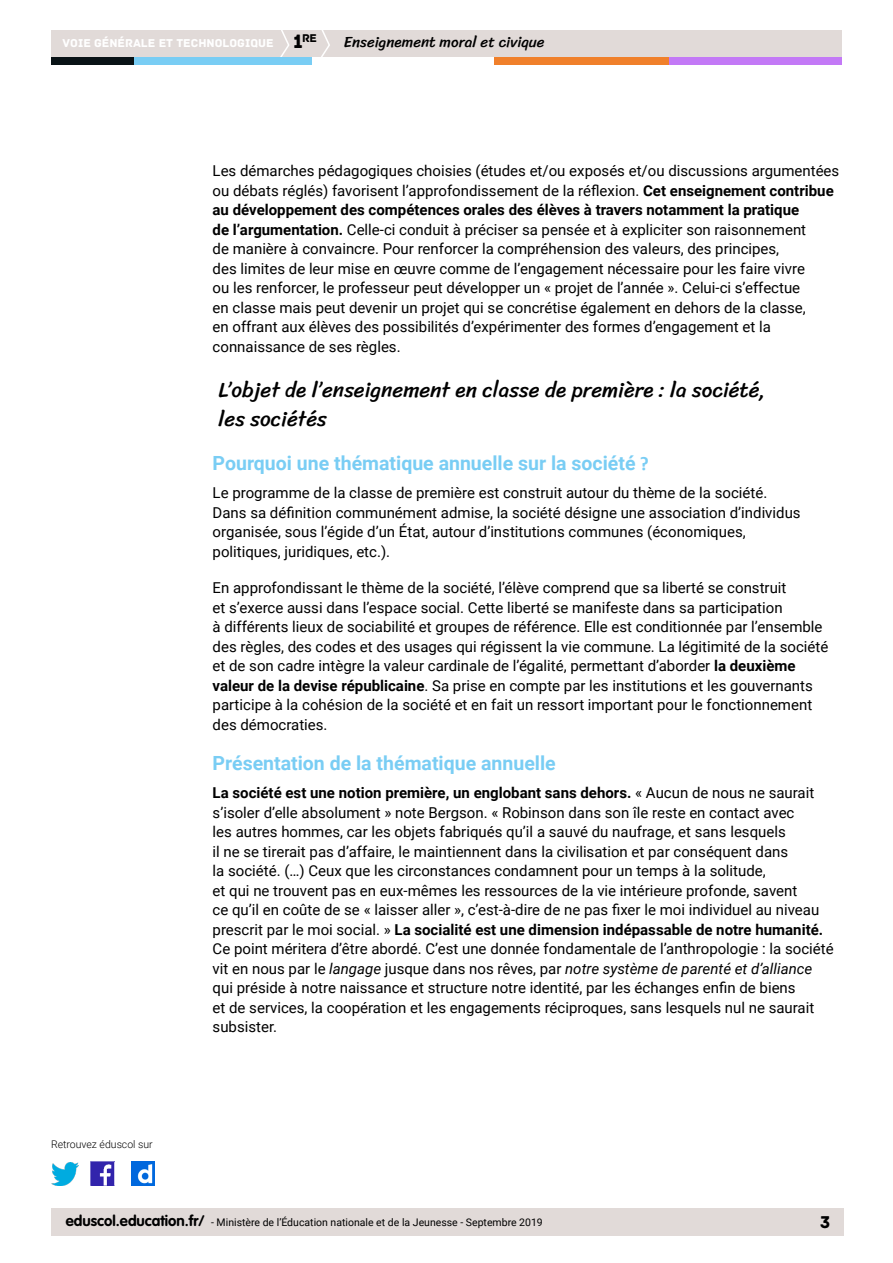
<style>
.page{position:relative;width:893px;height:1263px;background:#fff}
.page>*{position:absolute;margin:0;border:0;box-sizing:border-box;transform-origin:0 0}
.t1{font:21px/28.5px "Sriracha";color:#000}
.t2{font:700 19.5px "Roboto";color:#79cdf4}
.t3{font:18px "Archive";color:#000}
.t4{font:15px/19.5px "Roboto";color:#000}
.t5{font:15px "Sriracha";color:#000}
.t6{font:12px "Archive";color:#fff}
.t7{font:11.85px "Archive";color:#000}
.t8{font:10.5px "Roboto";color:#000}
.t9{font:300 10.5px "Roboto";color:#000}
.s1{font-size:20.4px;color:#000}
.s2{font-weight:700}
.s3{font-family:"Calibri"}
.s4{font-style:italic}
.s5{font-family:"VAG Rounded Std";font-weight:700;font-size:15px}
</style>
<div class="page">
<div style="left:51px;top:30px;width:791px;height:27px;background:#e1dad8"></div>
<svg style="left:280px;top:30px;width:10px;height:27px"></svg>
<svg style="left:321px;top:30px;width:9px;height:27px"></svg>
<div style="left:133px;top:57px;width:179px;height:8px;background:#79cdf4"></div>
<div style="left:51px;top:57px;width:82px;height:8px;background:#091316"></div>
<div style="left:667px;top:57px;width:175px;height:8px;background:#c379f6"></div>
<div style="left:494px;top:57px;width:175px;height:8px;background:#f0802b"></div>
<div style="left:51px;top:1209px;width:792px;height:27px;background:#e1dad8"></div>
<img style="left:91px;top:1162px;width:23px;height:23px">
<img style="left:51px;top:1163px;width:28px;height:22px">
<img style="left:132px;top:1162px;width:22px;height:23px">
<p class="t7" style="left:302px;top:31px;width:16px">re</p>
<p class="t6" style="left:63px;top:36px;width:242px">VOIE GÉNÉRALE ET TECHNOLOGIQUE <span class="s1">1</span></p>
<p class="t5" style="left:344px;top:33px;width:202px">Enseignement moral et civique</p>
<p class="t9" style="left:51px;top:1137px;width:103px">Retrouvez éduscol sur</p>
<p class="t4" style="left:213px;top:160px;width:628px">Les démarches pédagogiques choisies (études et/ou exposés et/ou discussions argumentées ou débats réglés) favorisent l’approfondissement de la réflexion. <span class="s2">Cet enseignement contribue au développement des compétences orales des élèves à travers notamment la pratique<br>de l’argumentation.</span> Celle-ci conduit àpréciser sa pensée et à expliciter son raisonnement<br>de manière à convaincre. Pour renforcer la compréhension des valeurs, des principes,<br>des limites de leur mise en œuvre comme de l’engagement nécessaire pour les faire vivre<br>ou les renforcer, le professeur peut développer un « projet de l’année ». Celui-ci s’effectue<br>en classe mais peut devenir un projet qui se concrétise également en dehors de la classe,<br>en offrant aux élèves des possibilités d’expérimenter des formes d’engagement et la connaissance de ses règles.</p>
<h1 class="t1" style="left:219px;top:376px;width:548px">L’objet de l’enseignement en classe de première : la société, les sociétés</h1>
<h2 class="t2" style="left:213px;top:450px;width:438px">Pourquoi une thématique annuelle sur la société <span class="s3">?</span></h2>
<p class="t4" style="left:213px;top:483px;width:590px">Le programme de la classe de première est construit autour du thème de la société.<br>Dans sa définition communément admise, la société désigne une association d’individus organisée, sous l’égide d’un État, autour d’institutions communes (économiques, politiques, juridiques, etc.).</p>
<p class="t4" style="left:213px;top:578px;width:617px">En approfondissant le thème de la société, l’élève comprend que sa liberté se construit<br>et s’exerce aussi dans l’espace social. Cette liberté se manifeste dans sa participation<br>à différents lieux de sociabilité et groupes de référence. Elle est conditionnée par l’ensemble des règles, des codes et des usages qui régissent la vie commune. La légitimité de la société et de son cadre intègre la valeur cardinale de l’égalité, permettant d’aborder <span class="s2">la deuxième valeur de la devise républicaine</span>. Sa prise en compte par les institutions et les gouvernants participe à la cohésion de la société et en fait un ressort important pour le fonctionnement des démocraties.</p>
<h2 class="t2" style="left:213px;top:750px;width:345px">Présentation de la thématique annuelle</h2>
<p class="t4" style="left:213px;top:782px;width:623px"><span class="s2">La société est une notion première, un englobant sans dehors.</span> « Aucun de nous ne saurait s’isoler d’elle absolument » note Bergson. « Robinson dans son île reste en contact avec<br>les autres hommes, car les objets fabriqués qu’il a sauvé du naufrage, et sans lesquels<br>il ne se tirerait pas d’affaire, le maintiennent dans la civilisation et par conséquent dans<br>la société. (…) Ceux que les circonstances condamnent pour un temps à la solitude,<br>et qui ne trouvent pas en eux-mêmes les ressources de la vie intérieure profonde, savent<br>ce qu’il en coûte de se « laisser aller », c’est-à-dire de ne pas fixer le moi individuel au niveau prescrit par le moi social. » <span class="s2">La socialité est une dimension indépassable de notre humanité.<br></span>Ce point méritera d’être abordé. C’est une donnée fondamentale de l’anthropologie : la société vit en nous par le <span class="s4">langage</span> jusque dans nos rêves, par <span class="s4">notre système de parenté et d’alliance </span>qui préside à notre naissance et structure notre identité, par les échanges enfin de biens<br>et de services, la coopération et les engagements réciproques, sans lesquels nul ne saurait subsister.</p>
<p class="t8" style="left:66px;top:1215px;width:478px"><span class="s5">eduscol.education.fr/</span> - Ministère de l’Éducation nationale et de la Jeunesse - Septembre 2019</p>
<p class="t3" style="left:820px;top:1211px;width:12px">3</p>
</div>
